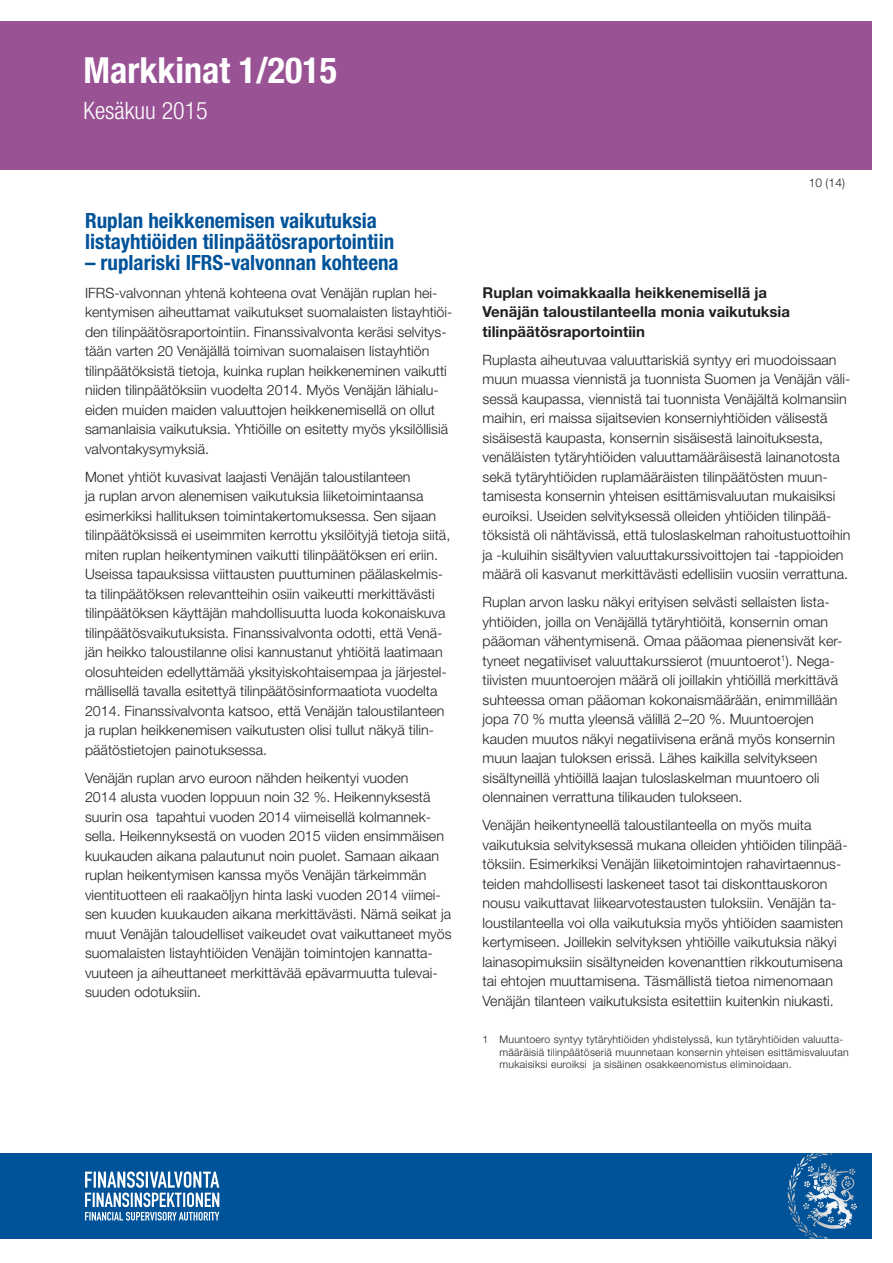
<style>
.page{position:relative;width:893px;height:1263px;background:#fff}
.page>*{position:absolute;margin:0;border:0;box-sizing:border-box;transform-origin:0 0}
.t1{font:700 condensed 36px "Helvetica Neue LT Std";color:#fff}
.t2{font:300 condensed 24px "Helvetica Neue LT Std";color:#fff}
.t3{font:700 condensed 21px/21px "Helvetica Neue LT Std";color:#015399}
.t4{font:700 15px/19.5px "Helvetica Neue LT Std";color:#231f20}
.t5{font:300 14.25px/19.5px "Helvetica Neue LT Std";color:#231f20}
.t6{font:300 12px "Helvetica Neue LT Std";color:#231f20}
.t7{font:300 10.5px/12.6px "Helvetica Neue LT Std";letter-spacing:.02em;color:#231f20}
</style>
<div class="page">
<div style="left:0;top:21px;width:872px;height:149px;background:#995395"></div>
<div style="left:0;top:1153px;width:872px;height:85px;background:#015399"></div>
<svg style="left:800px;top:1153px;width:32px;height:13px"></svg>
<svg style="left:85px;top:1171px;width:134px;height:49px"></svg>
<h1 class="t1" style="left:84px;top:49px;width:255px">Markkinat 1/2015</h1>
<h2 class="t2" style="left:84px;top:97px;width:126px">Kesäkuu 2015</h2>
<h3 class="t3" style="left:85px;top:209px;width:311px">Ruplan heikkenemisen vaikutuksia listayhtiöiden tilinpäätösraportointiin</h3>
<h3 class="t3" style="left:85px;top:251px;width:315px">– ruplariski IFRS-valvonnan kohteena</h3>
<p class="t5" style="left:85px;top:282px;width:369px">IFRS-valvonnan yhtenä kohteena ovat Venäjän ruplan hei&shy;kentymisen aiheuttamat vaikutukset suomalaisten listayhtiöi&shy;den tilinpäätösraportointiin. Finanssivalvonta keräsi selvitys&shy;tään varten 20 Venäjällä toimivan suomalaisen listayhtiön tilinpäätöksistä tietoja, kuinka ruplan heikkeneminen vaikutti niiden tilinpäätöksiin vuodelta 2014. Myös Venäjän lähialu&shy;eiden muiden maiden valuuttojen heikkenemisellä on ollut samanlaisia vaikutuksia. Yhtiöille on esitetty myös yksilöllisiä valvontakysymyksiä.</p>
<p class="t5" style="left:85px;top:466px;width:367px">Monet yhtiöt kuvasivat laajasti Venäjän taloustilanteen<br>ja ruplan arvon alenemisen vaikutuksia liiketoimintaansa esimerkiksi hallituksen toimintakertomuksessa. Sen sijaan tilinpäätöksissä ei useimmiten kerrottu yksilöityjä tietoja siitä, miten ruplan heikentyminen vaikutti tilinpäätöksen eri eriin.<br>Useissa tapauksissa viittausten puuttuminen päälaskelmis&shy;ta tilinpäätöksen relevantteihin osiin vaikeutti merkittävästi tilinpäätöksen käyttäjän mahdollisuutta luoda kokonaiskuva tilinpäätösvaikutuksista. Finanssivalvonta odotti, että Venä&shy;jän heikko taloustilanne olisi kannustanut yhtiöitä laatimaan olosuhteiden edellyttämää yksityiskohtaisempaa ja järjestel&shy;mällisellä tavalla esitettyä tilinpäätösinformaatiota vuodelta 2014. Finanssivalvonta katsoo, että Venäjän taloustilanteen ja ruplan heikkenemisen vaikutusten olisi tullut näkyä tilin&shy;päätöstietojen painotuksessa.</p>
<p class="t5" style="left:85px;top:767px;width:368px">Venäjän ruplan arvo euroon nähden heikentyi vuoden<br>2014 alusta vuoden loppuun noin 32 %. Heikennyksestä suurin osa tapahtui vuoden 2014 viimeisellä kolmannek&shy;sella. Heikennyksestä on vuoden 2015 viiden ensimmäisen kuukauden aikana palautunut noin puolet. Samaan aikaan ruplan heikentymisen kanssa myös Venäjän tärkeimmän vientituotteen eli raakaöljyn hinta laski vuoden 2014 viimei&shy;sen kuuden kuukauden aikana merkittävästi. Nämä seikat ja muut Venäjän taloudelliset vaikeudet ovat vaikuttaneet myös suomalaisten listayhtiöiden Venäjän toimintojen kannatta&shy;vuuteen ja aiheuttaneet merkittävää epävarmuutta tulevai&shy;suuden odotuksiin.</p>
<p class="t6" style="left:809px;top:176px;width:38px">10 (14)</p>
<p class="t4" style="left:483px;top:282px;width:309px">Ruplan voimakkaalla heikkenemisellä ja<br>Venäjän taloustilanteella monia vaikutuksia tilinpäätösraportointiin</p>
<p class="t5" style="left:483px;top:350px;width:369px">Ruplasta aiheutuvaa valuuttariskiä syntyy eri muodoissaan muun muassa viennistä ja tuonnista Suomen ja Venäjän väli&shy;sessä kaupassa, viennistä tai tuonnista Venäjältä kolmansiin maihin, eri maissa sijaitsevien konserniyhtiöiden välisestä sisäisestä kaupasta, konsernin sisäisestä lainoituksesta, venäläisten tytäryhtiöiden valuuttamääräisestä lainanotosta sekä tytäryhtiöiden ruplamääräisten tilinpäätösten muun&shy;tamisesta konsernin yhteisen esittämisvaluutan mukaisiksi euroiksi. Useiden selvityksessä olleiden yhtiöiden tilinpää&shy;töksistä oli nähtävissä, että tuloslaskelman rahoitustuottoihin ja -kuluihin sisältyvien valuuttakurssivoittojen tai -tappioiden määrä oli kasvanut merkittävästi edellisiin vuosiin verrattuna.</p>
<p class="t5" style="left:483px;top:592px;width:361px">Ruplan arvon lasku näkyi erityisen selvästi sellaisten lista&shy;yhtiöiden, joilla on Venäjällä tytäryhtiöitä, konsernin oman pääoman vähentymisenä. Omaa pääomaa pienensivät ker&shy;tyneet negatiiviset valuuttakurssierot (muuntoerot<sup>1</sup>). Nega&shy;tiivisten muuntoerojen määrä oli joillakin yhtiöillä merkittävä suhteessa oman pääoman kokonaismäärään, enimmillään jopa 70 % mutta yleensä välillä 2–20 %. Muuntoerojen kauden muutos näkyi negatiivisena eränä myös konsernin muun laajan tuloksen erissä. Lähes kaikilla selvitykseen sisältyneillä yhtiöillä laajan tuloslaskelman muuntoero oli olennainen verrattuna tilikauden tulokseen.</p>
<p class="t5" style="left:483px;top:815px;width:366px">Venäjän heikentyneellä taloustilanteella on myös muita vaikutuksia selvityksessä mukana olleiden yhtiöiden tilinpää&shy;töksiin. Esimerkiksi Venäjän liiketoimintojen rahavirtaennus&shy;teiden mahdollisesti laskeneet tasot tai diskonttauskoron nousu vaikuttavat liikearvotestausten tuloksiin. Venäjän ta&shy;loustilanteella voi olla vaikutuksia myös yhtiöiden saamisten kertymiseen. Joillekin selvityksen yhtiöille vaikutuksia näkyi lainasopimuksiin sisältyneiden kovenanttien rikkoutumisena tai ehtojen muuttamisena. Täsmällistä tietoa nimenomaan Venäjän tilanteen vaikutuksista esitettiin kuitenkin niukasti.</p>
<p class="t7" style="left:500px;top:1033px;width:351px;text-indent:-17px">1 Muuntoero syntyy tytäryhtiöiden yhdistelyssä, kun tytäryhtiöiden valuutta&shy;määräisiä tilinpäätöseriä muunnetaan konsernin yhteisen esittämisvaluutan mukaisiksi euroiksi ja sisäinen osakkeenomistus eliminoidaan.</p>
</div>
